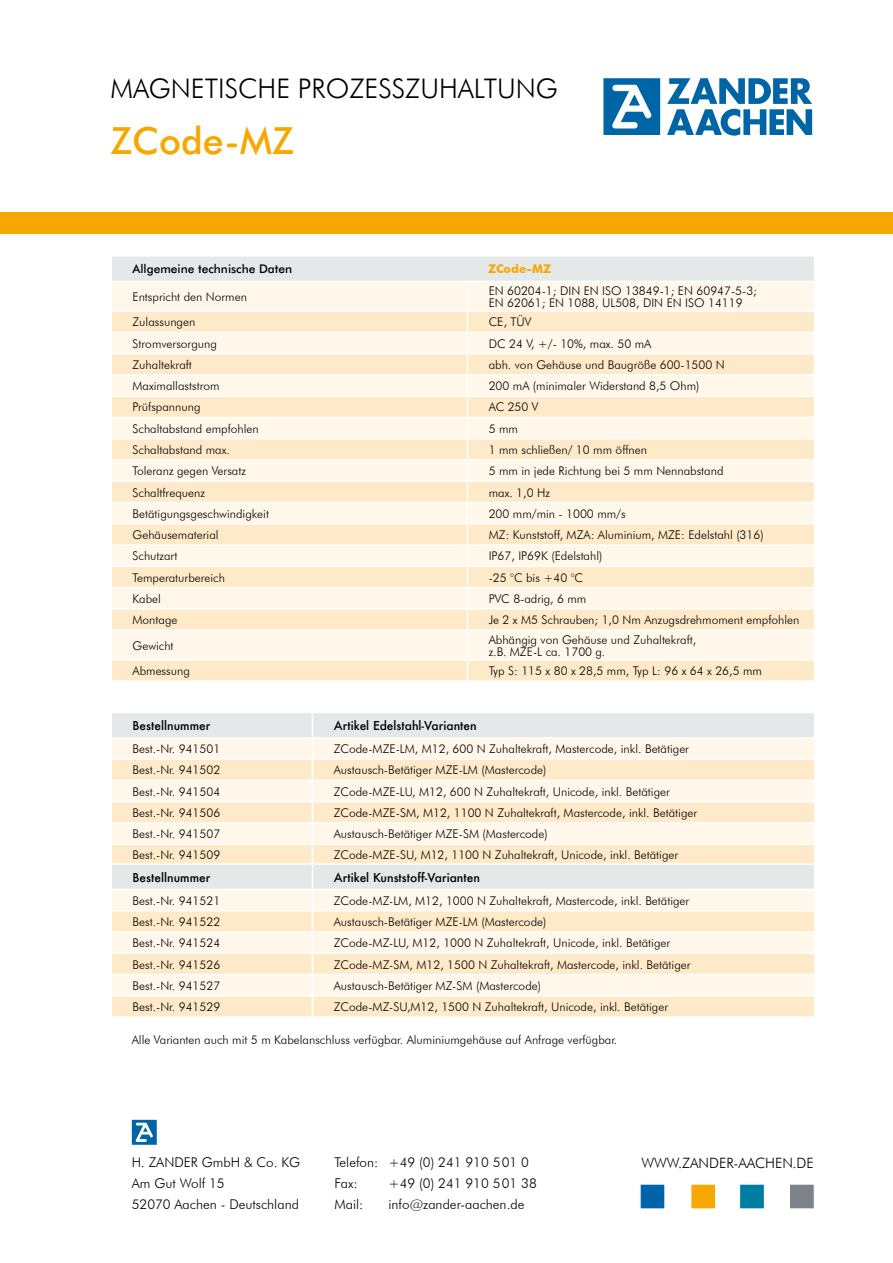
<style>
.page{position:relative;width:893px;height:1263px;background:#fff}
.page>*{position:absolute;margin:0;border:0;box-sizing:border-box;transform-origin:0 0}
.t1{font:500 37.5px "Futura BT";color:#f7a800}
.t2{font:300 27px "Futura BT";color:#000}
.t3{font:300 14.25px "Futura BT";color:#000}
.t4{font:300 13.5px/21px "Futura BT";color:#000}
.t5{font:300 12px/12px "Futura BT";color:#000}
.t6{font:500 12px "Futura";color:#000}
.t7{font:500 12px "Futura BT";color:#000}
.t8{font:700 12px "Futura BT";color:#f7a800}
</style>
<div class="page">
<svg style="left:667px;top:78px;width:145px;height:58px"></svg>
<svg style="left:603px;top:78px;width:57px;height:57px"></svg>
<div style="left:640px;top:1184px;width:25px;height:25px;background:#0065a6"></div>
<div style="left:691px;top:1184px;width:25px;height:25px;background:#f7a800"></div>
<div style="left:739px;top:1184px;width:25px;height:25px;background:#007ea1"></div>
<div style="left:789px;top:1184px;width:25px;height:25px;background:#7c8388;border:1px solid #fff"></div>
<div style="left:111px;top:256px;width:703px;height:25px;background:#e5e8e9"></div>
<div style="left:112px;top:282px;width:702px;height:28px;background:#fff7ea"></div>
<svg style="left:112px;top:312px;width:702px;height:368px;background:#fef0d9"></svg>
<hr style="left:111px;top:255px;width:356px;height:2px;background:#fff">
<hr style="left:467px;top:255px;width:348px;height:2px;background:#fff">
<hr style="left:111px;top:332px;width:356px;height:1px;background:#fff">
<hr style="left:467px;top:332px;width:348px;height:1px;background:#fff">
<hr style="left:111px;top:353px;width:356px;height:1px;background:#fff">
<hr style="left:467px;top:353px;width:348px;height:1px;background:#fff">
<hr style="left:111px;top:374px;width:356px;height:2px;background:#fff">
<hr style="left:467px;top:374px;width:348px;height:2px;background:#fff">
<hr style="left:111px;top:395px;width:356px;height:2px;background:#fff">
<hr style="left:467px;top:395px;width:348px;height:2px;background:#fff">
<hr style="left:111px;top:417px;width:356px;height:1px;background:#fff">
<hr style="left:467px;top:417px;width:348px;height:1px;background:#fff">
<hr style="left:111px;top:438px;width:356px;height:1px;background:#fff">
<hr style="left:467px;top:438px;width:348px;height:1px;background:#fff">
<hr style="left:111px;top:459px;width:356px;height:2px;background:#fff">
<hr style="left:467px;top:459px;width:348px;height:2px;background:#fff">
<hr style="left:111px;top:480px;width:356px;height:2px;background:#fff">
<hr style="left:467px;top:480px;width:348px;height:2px;background:#fff">
<hr style="left:111px;top:502px;width:356px;height:1px;background:#fff">
<hr style="left:467px;top:502px;width:348px;height:1px;background:#fff">
<hr style="left:111px;top:523px;width:356px;height:1px;background:#fff">
<hr style="left:467px;top:523px;width:348px;height:1px;background:#fff">
<hr style="left:111px;top:566px;width:356px;height:1px;background:#fff">
<hr style="left:467px;top:566px;width:348px;height:1px;background:#fff">
<hr style="left:111px;top:587px;width:356px;height:1px;background:#fff">
<hr style="left:467px;top:587px;width:348px;height:1px;background:#fff">
<hr style="left:111px;top:608px;width:356px;height:2px;background:#fff">
<hr style="left:467px;top:608px;width:348px;height:2px;background:#fff">
<hr style="left:111px;top:659px;width:356px;height:2px;background:#fff">
<svg style="left:111px;top:257px;width:1px;height:24px"></svg>
<hr style="left:467px;top:659px;width:348px;height:2px;background:#fff">
<svg style="left:467px;top:282px;width:1px;height:398px"></svg>
<hr style="left:467px;top:310px;width:348px;height:2px;background:#fff">
<hr style="left:112px;top:544px;width:355px;height:2px;background:#fff">
<hr style="left:467px;top:544px;width:347px;height:2px;background:#fff">
<hr style="left:112px;top:629px;width:355px;height:2px;background:#fff">
<hr style="left:467px;top:629px;width:347px;height:2px;background:#fff">
<svg style="left:112px;top:713px;width:703px;height:303px;background:#faf0de"></svg>
<hr style="left:814px;top:996px;width:2px;height:20px;background:#fff">
<div style="left:0;top:213px;width:893px;height:21px;background:#f7a800"></div>
<svg style="left:132px;top:1120px;width:25px;height:25px"></svg>
<h2 class="t2" style="left:111px;top:72px;width:40px">Magnetische</h2>
<h2 class="t2" style="left:298px;top:72px;width:31px">Prozesszuhaltung</h2>
<h1 class="t1" style="left:111px;top:117px;width:185px">ZCode-MZ</h1>
<p class="t7" style="left:133px;top:262px;width:161px">Allgemeine technische Daten</p>
<p class="t8" style="left:488px;top:262px;width:65px">ZCode-MZ</p>
<p class="t5" style="left:133px;top:290px;width:116px">Entspricht den Normen</p>
<p class="t5" style="left:489px;top:284px;width:270px">EN 60204-1; DIN EN ISO 13849-1; EN 60947-5-3;<br>EN 62061; EN 1088, UL508, DIN EN ISO 14119</p>
<p class="t5" style="left:133px;top:316px;width:64px">Zulassungen</p>
<p class="t5" style="left:489px;top:316px;width:44px">CE, TÜV</p>
<p class="t5" style="left:133px;top:337px;width:86px">Stromversorgung</p>
<p class="t5" style="left:489px;top:337px;width:164px">DC 24 V, +/- 10%, max. 50 mA</p>
<p class="t5" style="left:133px;top:358px;width:61px">Zuhaltekraft</p>
<p class="t5" style="left:489px;top:358px;width:238px">abh. von Gehäuse und Baugröße 600-1500 N</p>
<p class="t5" style="left:133px;top:380px;width:89px">Maximallaststrom</p>
<p class="t5" style="left:489px;top:380px;width:212px">200 mA (minimaler Widerstand 8,5 Ohm)</p>
<p class="t5" style="left:133px;top:401px;width:69px">Prüfspannung</p>
<p class="t5" style="left:489px;top:401px;width:51px">AC 250 V</p>
<p class="t5" style="left:133px;top:422px;width:128px">Schaltabstand empfohlen</p>
<p class="t5" style="left:489px;top:422px;width:31px">5 mm</p>
<p class="t5" style="left:133px;top:444px;width:99px">Schaltabstand max.</p>
<p class="t5" style="left:489px;top:444px;width:160px">1 mm schließen/ 10 mm öffnen</p>
<p class="t5" style="left:133px;top:465px;width:115px">Toleranz gegen Versatz</p>
<p class="t5" style="left:489px;top:465px;width:236px">5 mm in jede Richtung bei 5 mm Nennabstand</p>
<p class="t5" style="left:133px;top:486px;width:74px">Schaltfrequenz</p>
<p class="t5" style="left:489px;top:486px;width:63px">max. 1,0 Hz</p>
<p class="t5" style="left:133px;top:507px;width:138px">Betätigungsgeschwindigkeit</p>
<p class="t5" style="left:489px;top:507px;width:138px">200 mm/min - 1000 mm/s</p>
<p class="t5" style="left:133px;top:529px;width:88px">Gehäusematerial</p>
<p class="t5" style="left:489px;top:529px;width:276px">MZ: Kunststoff, MZA: Aluminium, MZE: Edelstahl (316)</p>
<p class="t5" style="left:133px;top:550px;width:46px">Schutzart</p>
<p class="t5" style="left:489px;top:550px;width:115px">IP67, IP69K (Edelstahl)</p>
<p class="t5" style="left:133px;top:571px;width:94px">Temperaturbereich</p>
<p class="t5" style="left:489px;top:571px;width:96px">-25 °C bis +40 °C</p>
<p class="t5" style="left:133px;top:592px;width:30px">Kabel</p>
<p class="t5" style="left:489px;top:592px;width:99px">PVC 8-adrig, 6 mm</p>
<p class="t5" style="left:133px;top:614px;width:46px">Montage</p>
<p class="t5" style="left:489px;top:614px;width:312px">Je 2 x M5 Schrauben; 1,0 Nm Anzugsdrehmoment empfohlen</p>
<p class="t5" style="left:133px;top:639px;width:43px">Gewicht</p>
<p class="t5" style="left:489px;top:633px;width:209px">Abhängig von Gehäuse und Zuhaltekraft, z.B. MZE-L ca. 1700 g.</p>
<p class="t5" style="left:133px;top:665px;width:59px">Abmessung</p>
<p class="t5" style="left:489px;top:665px;width:275px">Typ S: 115 x 80 x 28,5 mm, Typ L: 96 x 64 x 26,5 mm</p>
<p class="t6" style="left:133px;top:717px;width:79px">Bestellnummer</p>
<p class="t6" style="left:334px;top:717px;width:145px">Artikel Edelstahl-Varianten</p>
<p class="t5" style="left:133px;top:743px;width:89px">Best.-Nr. 941501</p>
<p class="t5" style="left:334px;top:743px;width:357px">ZCode-MZE-LM, M12, 600 N Zuhaltekraft, Mastercode, inkl. Betätiger</p>
<p class="t5" style="left:133px;top:764px;width:89px">Best.-Nr. 941502</p>
<p class="t5" style="left:334px;top:764px;width:214px">Austausch-Betätiger MZE-LM (Mastercode)</p>
<p class="t5" style="left:133px;top:785px;width:89px">Best.-Nr. 941504</p>
<p class="t5" style="left:334px;top:785px;width:338px">ZCode-MZE-LU, M12, 600 N Zuhaltekraft, Unicode, inkl. Betätiger</p>
<p class="t5" style="left:133px;top:806px;width:89px">Best.-Nr. 941506</p>
<p class="t5" style="left:334px;top:806px;width:365px">ZCode-MZE-SM, M12, 1100 N Zuhaltekraft, Mastercode, inkl. Betätiger</p>
<p class="t5" style="left:133px;top:828px;width:89px">Best.-Nr. 941507</p>
<p class="t5" style="left:334px;top:828px;width:215px">Austausch-Betätiger MZE-SM (Mastercode)</p>
<p class="t5" style="left:133px;top:849px;width:89px">Best.-Nr. 941509</p>
<p class="t5" style="left:334px;top:849px;width:346px">ZCode-MZE-SU, M12, 1100 N Zuhaltekraft, Unicode, inkl. Betätiger</p>
<p class="t6" style="left:133px;top:869px;width:79px">Bestellnummer</p>
<p class="t6" style="left:334px;top:869px;width:148px">Artikel Kunststoff-Varianten</p>
<p class="t5" style="left:133px;top:894px;width:89px">Best.-Nr. 941521</p>
<p class="t5" style="left:334px;top:894px;width:357px">ZCode-MZ-LM, M12, 1000 N Zuhaltekraft, Mastercode, inkl. Betätiger</p>
<p class="t5" style="left:133px;top:915px;width:89px">Best.-Nr. 941522</p>
<p class="t5" style="left:334px;top:915px;width:214px">Austausch-Betätiger MZE-LM (Mastercode)</p>
<p class="t5" style="left:133px;top:937px;width:89px">Best.-Nr. 941524</p>
<p class="t5" style="left:334px;top:937px;width:338px">ZCode-MZ-LU, M12, 1000 N Zuhaltekraft, Unicode, inkl. Betätiger</p>
<p class="t5" style="left:133px;top:958px;width:89px">Best.-Nr. 941526</p>
<p class="t5" style="left:334px;top:958px;width:358px">ZCode-MZ-SM, M12, 1500 N Zuhaltekraft, Mastercode, inkl. Betätiger</p>
<p class="t5" style="left:133px;top:979px;width:89px">Best.-Nr. 941527</p>
<p class="t5" style="left:334px;top:979px;width:209px">Austausch-Betätiger MZ-SM (Mastercode)</p>
<p class="t5" style="left:133px;top:1001px;width:89px">Best.-Nr. 941529</p>
<p class="t5" style="left:334px;top:1001px;width:336px">ZCode-MZ-SU,M12, 1500 N Zuhaltekraft, Unicode, inkl. Betätiger</p>
<p class="t5" style="left:132px;top:1033px;width:487px">Alle Varianten auch mit 5 m Kabelanschluss verfügbar. Aluminiumgehäuse auf Anfrage verfügbar.</p>
<p class="t4" style="left:132px;top:1151px;width:170px">H. ZANDER GmbH &amp; Co. KG<br>Am Gut Wolf 15<br>52070 Aachen - Deutschland</p>
<p class="t4" style="left:334px;top:1151px;width:196px">Telefon: +49 (0) 241 910 501 0<br>Fax:</p>
<p class="t4" style="left:388px;top:1172px;width:150px">+49 (0) 241 910 501 38</p>
<p class="t4" style="left:334px;top:1193px;width:30px">Mail:</p>
<p class="t4" style="left:388px;top:1193px;width:138px">info@zander-aachen.de</p>
<p class="t3" style="left:641px;top:1154px;width:51px">www.zander</p>
<p class="t3" style="left:734px;top:1154px;width:15px">-aachen</p>
<p class="t3" style="left:792px;top:1154px;width:13px">.de</p>
</div>
